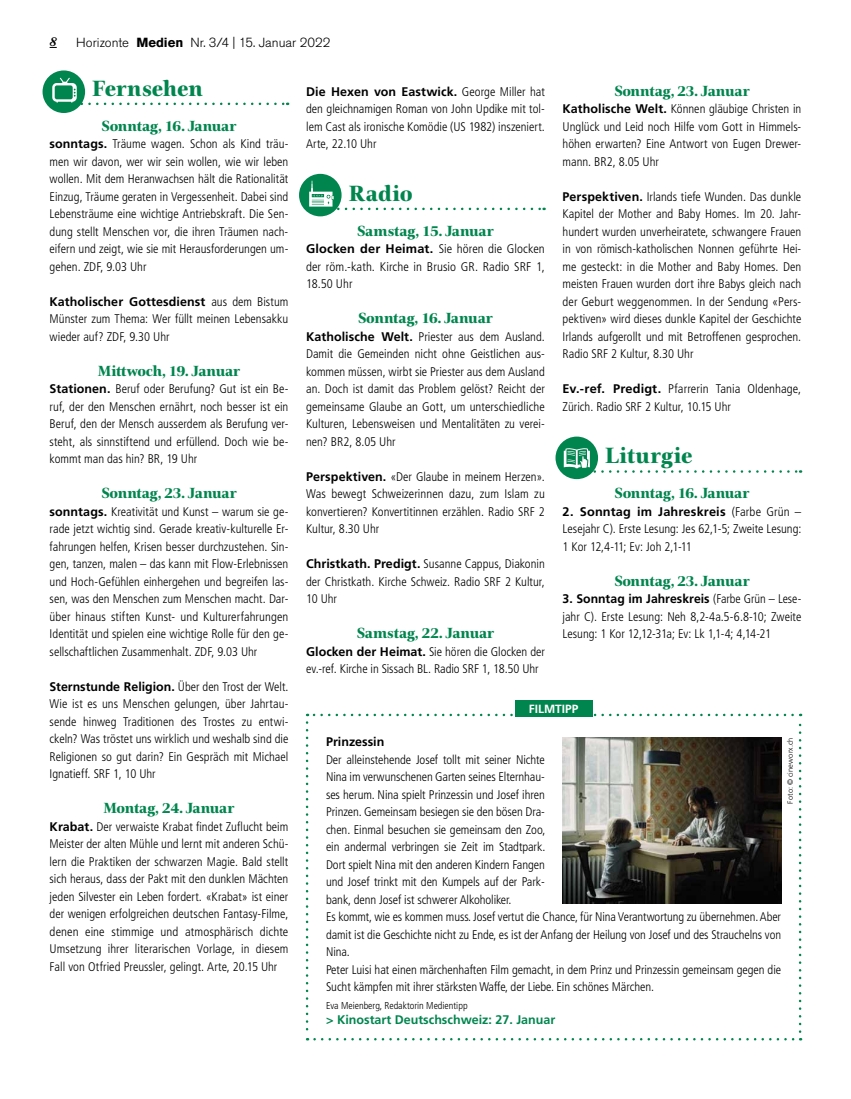
<style>
.page{position:relative;width:851px;height:1099px;background:#fff}
.page>*{position:absolute;margin:0;border:0;box-sizing:border-box;transform-origin:0 0}
.t1{font:800 22.5px "Civita";letter-spacing:.005em;color:#00854e}
.t2{font:800 15px "Civita";letter-spacing:-.01em;color:#00854e}
.t3{font:800 15px "Civita";letter-spacing:-.03em;color:#00854e}
.t4{font:300 13.12px "Akzidenz Grotesk Pro";color:#000}
.t5{font:italic 700 13.12px "Plantin MT Pro";color:#000}
.t6{font:300 condensed 12.5px/17.5px "Frutiger LT Std";letter-spacing:-.005em;color:#000;text-align:justify}
.t7{font:700 12.5px "Frutiger LT Std";color:#00854e}
.t8{font:700 12.5px "Frutiger LT Std";color:#000}
.t9{font:700 11.88px "Frutiger LT Std";color:#fff}
.t10{font:300 condensed 10px "Frutiger LT Std";color:#000}
.t11{font:300 7.5px "Frutiger LT Std";letter-spacing:.015em;color:#000}
.s1{font-weight:700}
.s2{font-weight:700;font-stretch:normal}
</style>
<div class="page">
<div style="left:43px;top:70px;width:42px;height:43px;background:#00854e;border-radius:50%"></div>
<svg style="left:52px;top:78px;width:236px;height:27px"></svg>
<div style="left:299px;top:174px;width:42px;height:42px;background:#00854e;border-radius:50%"></div>
<svg style="left:309px;top:181px;width:235px;height:29px"></svg>
<div style="left:555px;top:436px;width:43px;height:43px;background:#00854e;border-radius:50%"></div>
<svg style="left:563px;top:448px;width:238px;height:25px"></svg>
<div style="left:514px;top:700px;width:78px;height:16px;background:#00854e"></div>
<svg style="left:306px;top:722px;width:2px;height:318px"></svg>
<svg style="left:314px;top:1038px;width:487px;height:2px"></svg>
<svg style="left:798px;top:713px;width:3px;height:318px"></svg>
<svg style="left:307px;top:713px;width:485px;height:3px"></svg>
<img style="left:562px;top:737px;width:219px;height:166px">
<p class="t5" style="left:50px;top:34px;width:9px">8</p>
<p class="t4" style="left:76px;top:34px;width:109px">Horizonte <span class="s1">Medien</span></p>
<p class="t4" style="left:190px;top:34px;width:141px">Nr. 3/4 | 15. Januar 2022</p>
<h1 class="t1" style="left:92px;top:73px;width:112px">Fernsehen</h1>
<p class="t2" style="left:102px;top:115px;width:136px">Sonntag, 16. Januar</p>
<p class="t6" style="left:50px;top:135px;width:240px"><span class="s2">sonntags.</span> Träume wagen. Schon als Kind träu&shy;men wir davon, wer wir sein wollen, wie wir leben wollen. Mit dem Heranwachsen hält die Rationalität Einzug, Träume geraten in Vergessenheit. Dabei sind Lebensträume eine wichtige Antriebskraft. Die Sen&shy;dung stellt Menschen vor, die ihren Träumen nach&shy;eifern und zeigt, wie sie mit Herausforderungen um&shy;gehen. ZDF, 9.03 Uhr</p>
<p class="t6" style="left:50px;top:293px;width:240px"><span class="s2">Katholischer Gottesdienst</span> aus dem Bistum Münster zum Thema: Wer füllt meinen Lebensakku wieder auf? ZDF, 9.30 Uhr</p>
<p class="t2" style="left:98px;top:360px;width:144px">Mittwoch, 19. Januar</p>
<p class="t6" style="left:50px;top:380px;width:240px"><span class="s2">Stationen.</span> Beruf oder Berufung? Gut ist ein Be&shy;ruf, der den Menschen ernährt, noch besser ist ein Beruf, den der Mensch ausserdem als Berufung ver&shy;steht, als sinnstiftend und erfüllend. Doch wie be&shy;kommt man das hin? BR, 19 Uhr</p>
<p class="t2" style="left:101px;top:483px;width:137px">Sonntag, 23. Januar</p>
<p class="t6" style="left:50px;top:503px;width:240px"><span class="s2">sonntags.</span> Kreativität und Kunst – warum sie ge&shy;rade jetzt wichtig sind. Gerade kreativ-kulturelle Er&shy;fahrungen helfen, Krisen besser durchzustehen. Sin&shy;gen, tanzen, malen – das kann mit Flow-Erlebnissen und Hoch-Gefühlen einhergehen und begreifen las&shy;sen, was den Menschen zum Menschen macht. Dar&shy;über hinaus stiften Kunst- und Kulturerfahrungen Identität und spielen eine wichtige Rolle für den ge&shy;sellschaftlichen Zusammenhalt. ZDF, 9.03 Uhr</p>
<p class="t6" style="left:50px;top:678px;width:240px"><span class="s2">Sternstunde Religion.</span> Über den Trost der Welt.<br>Wie ist es uns Menschen gelungen, über Jahrtau&shy;sende hinweg Traditionen des Trostes zu entwi&shy;ckeln? Was tröstet uns wirklich und weshalb sind die Religionen so gut darin? Ein Gespräch mit Michael Ignatieff. SRF 1, 10 Uhr</p>
<p class="t3" style="left:104px;top:798px;width:132px">Montag, 24. Januar</p>
<p class="t6" style="left:50px;top:818px;width:240px"><span class="s2">Krabat.</span> Der verwaiste Krabat findet Zuflucht beim Meister der alten Mühle und lernt mit anderen Schü&shy;lern die Praktiken der schwarzen Magie. Bald stellt sich heraus, dass der Pakt mit den dunklen Mächten jeden Silvester ein Leben fordert. «Krabat» ist einer der wenigen erfolgreichen deutschen Fantasy- Filme, denen eine stimmige und atmosphärisch dichte Umsetzung ihrer literarischen Vorlage, in diesem Fall von Otfried Preussler, gelingt. Arte, 20.15 Uhr</p>
<p class="t2" style="left:614px;top:80px;width:137px">Sonntag, 23. Januar</p>
<p class="t6" style="left:562px;top:100px;width:240px"><span class="s2">Katholische Welt.</span> Können gläubige Christen in Unglück und Leid noch Hilfe vom Gott in Himmels&shy;höhen erwarten? Eine Antwort von Eugen Drewer&shy;mann. BR2, 8.05 Uhr</p>
<p class="t6" style="left:562px;top:188px;width:240px"><span class="s2">Perspektiven.</span> Irlands tiefe Wunden. Das dunkle Kapitel der Mother and Baby Homes. Im 20. Jahr&shy;hundert wurden unverheiratete, schwangere Frauen in von römisch-katholischen Nonnen geführte Hei&shy;me gesteckt: in die Mother and Baby Homes. Den meisten Frauen wurden dort ihre Babys gleich nach der Geburt weggenommen. In der Sendung «Pers&shy;pektiven» wird dieses dunkle Kapitel der Geschichte Irlands aufgerollt und mit Betroffenen gesprochen.<br>Radio SRF 2 Kultur, 8.30 Uhr</p>
<p class="t6" style="left:562px;top:380px;width:240px"><span class="s2">Ev.-ref. Predigt.</span> Pfarrerin Tania Oldenhage,<br>Zürich. Radio SRF 2 Kultur, 10.15 Uhr</p>
<h1 class="t1" style="left:605px;top:440px;width:89px">Liturgie</h1>
<p class="t2" style="left:614px;top:483px;width:136px">Sonntag, 16. Januar</p>
<p class="t6" style="left:562px;top:503px;width:240px"><span class="s2">2. Sonntag im Jahreskreis</span> (Farbe Grün – Lesejahr C). Erste Lesung: Jes 62,1-5; Zweite Lesung:<br>1 Kor 12,4-11; Ev: Joh 2,1-11</p>
<p class="t2" style="left:614px;top:570px;width:137px">Sonntag, 23. Januar</p>
<p class="t6" style="left:562px;top:590px;width:240px"><span class="s2">3. Sonntag im Jahreskreis</span> (Farbe Grün – Lese&shy;jahr C). Erste Lesung: Neh 8,2-4a.5-6.8-10; Zweite Lesung: 1 Kor 12,12-31a; Ev: Lk 1,1-4; 4,14-21</p>
<p class="t6" style="left:306px;top:83px;width:240px"><span class="s2">Die Hexen von Eastwick.</span> George Miller hat den gleichnamigen Roman von John Updike mit tol&shy;lem Cast als ironische Komödie (US 1982) inszeniert.<br>Arte, 22.10 Uhr</p>
<h1 class="t1" style="left:348px;top:178px;width:66px">Radio</h1>
<p class="t2" style="left:357px;top:220px;width:138px">Samstag, 15. Januar</p>
<p class="t6" style="left:306px;top:240px;width:240px"><span class="s2">Glocken der Heimat.</span> Sie hören die Glocken der röm.-kath. Kirche in Brusio GR. Radio SRF 1, 18.50 Uhr</p>
<p class="t2" style="left:358px;top:308px;width:136px">Sonntag, 16. Januar</p>
<p class="t6" style="left:306px;top:328px;width:240px"><span class="s2">Katholische Welt.</span> Priester aus dem Ausland.<br>Damit die Gemeinden nicht ohne Geistlichen aus&shy;kommen müssen, wirbt sie Priester aus dem Ausland an. Doch ist damit das Problem gelöst? Reicht der gemeinsame Glaube an Gott, um unterschiedliche Kulturen, Lebensweisen und Mentalitäten zu verei&shy;nen? BR2, 8.05 Uhr</p>
<p class="t6" style="left:306px;top:468px;width:240px"><span class="s2">Perspektiven.</span> «Der Glaube in meinem Herzen».<br>Was bewegt Schweizerinnen dazu, zum Islam zu konvertieren? Konvertitinnen erzählen. Radio SRF 2<br>Kultur, 8.30 Uhr</p>
<p class="t6" style="left:306px;top:555px;width:240px"><span class="s2">Christkath. Predigt.</span> Susanne Cappus, Diakonin der Christkath. Kirche Schweiz. Radio SRF 2 Kultur, 10 Uhr</p>
<p class="t2" style="left:356px;top:623px;width:139px">Samstag, 22. Januar</p>
<p class="t6" style="left:306px;top:643px;width:240px"><span class="s2">Glocken der Heimat.</span> Sie hören die Glocken der ev.-ref. Kirche in Sissach BL. Radio SRF 1, 18.50 Uhr</p>
<p class="t9" style="left:528px;top:701px;width:51px">FILMTIPP</p>
<p class="t8" style="left:326px;top:734px;width:60px">Prinzessin</p>
<p class="t6" style="left:326px;top:750px;width:456px;text-align:left">Der alleinstehende Josef tollt mit seiner Nichte<br>Nina im verwunschenen Garten seines Elternhau-<br>ses herum. Nina spielt Prinzessin und Josef ihren<br>Prinzen. Gemeinsam besiegen sie den bösen Dra-<br>chen. Einmal besuchen sie gemeinsam den Zoo,<br>ein andermal verbringen sie Zeit im Stadtpark.<br>Dort spielt Nina mit den anderen Kindern Fangen<br>und Josef trinkt mit den Kumpels auf der Park-<br>bank, denn Josef ist schwerer Alkoholiker.<br>Es kommt, wie es kommen muss. Josef vertut die Chance, für Nina Verantwortung zu übernehmen. Aber damit ist die Geschichte nicht zu Ende, es ist der Anfang der Heilung von Josef und des Strauchelns von Nina.<br>Peter Luisi hat einen märchenhaften Film gemacht, in dem Prinz und Prinzessin gemeinsam gegen die Sucht kämpfen mit ihrer stärksten Waffe, der Liebe. Ein schönes Märchen.</p>
<p class="t10" style="left:326px;top:999px;width:143px">Eva Meienberg, Redaktorin Medientipp</p>
<p class="t7" style="left:326px;top:1012px;width:231px">&gt; Kinostart Deutschschweiz: 27. Januar</p>
<p class="t11" style="left:785px;top:803px;width:68px;rotate:-90deg">Foto: © cineworx.ch</p>
</div>
